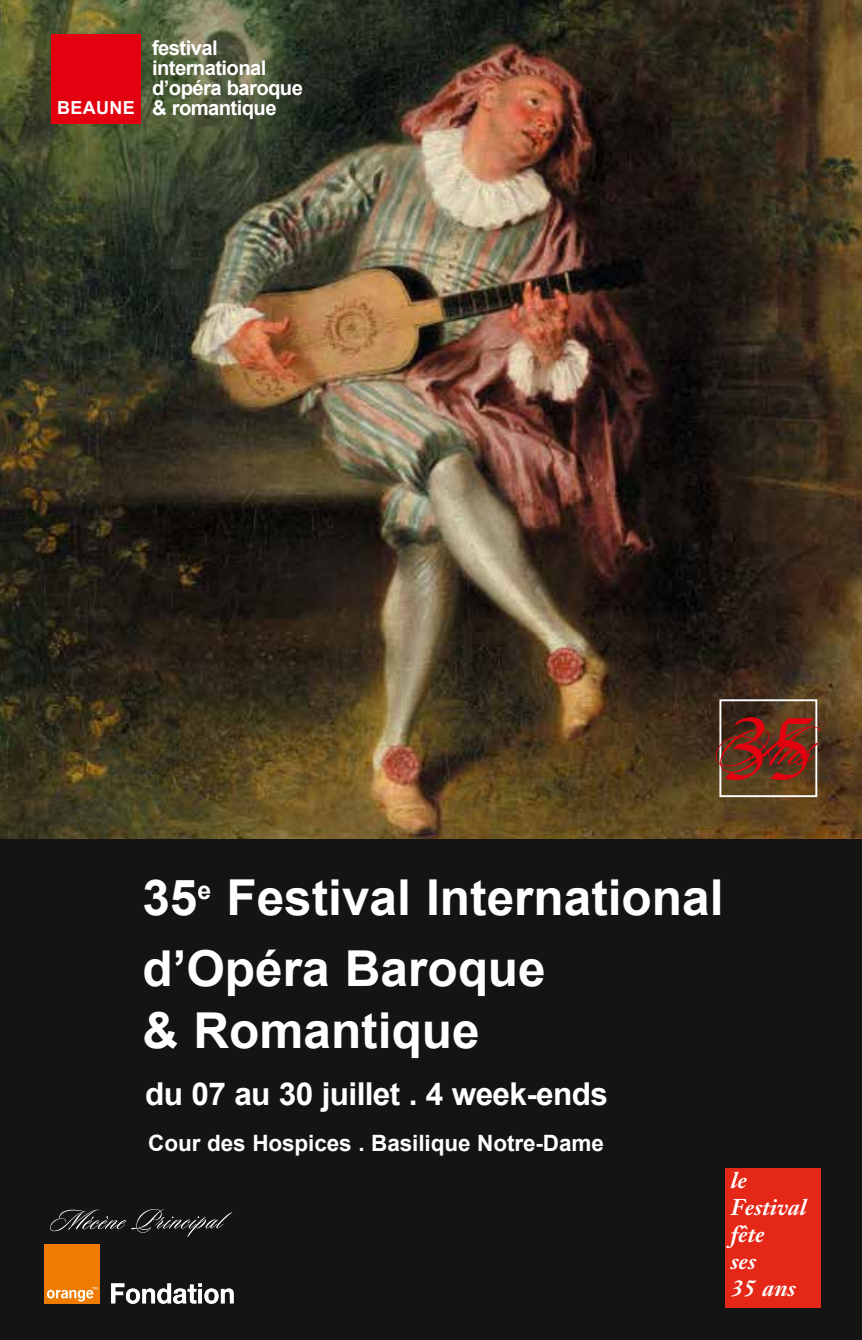
<style>
.page{position:relative;width:862px;height:1340px;background:#fff}
.page>*{position:absolute;margin:0;border:0;box-sizing:border-box;transform-origin:0 0}
.t1{font:700 49.5px/70.2px "Arial";color:#fff}
.t2{font:700 31.5px "Arial";letter-spacing:-.02em;color:#fff}
.t3{font:700 22.5px "Arial";letter-spacing:-.005em;color:#fff}
.t4{font:italic 700 22.5px/27px "Janson Text LT Std";color:#fff}
.t5{font:700 20.25px/20.2px "Arial";letter-spacing:-.03em;color:#fff}
.t6{font:700 18px "Arial";letter-spacing:.015em;color:#fff}
</style>
<div class="page">
<img style="left:0;top:0;width:861px;height:839px">
<div style="left:0;top:839px;width:861px;height:500px;background:#141413"></div>
<div style="left:51px;top:34px;width:90px;height:89px;background:#e3000f"></div>
<div style="left:724px;top:1168px;width:96px;height:139px;background:#e52718"></div>
<div style="left:719px;top:699px;width:97px;height:98px;border:2px solid #fff"></div>
<svg style="left:715px;top:717px;width:105px;height:63px;background:#7f2e21"></svg>
<svg style="left:50px;top:1209px;width:183px;height:28px"></svg>
<div style="left:44px;top:1243px;width:55px;height:60px;background:#ef7c00"></div>
<svg style="left:47px;top:1286px;width:50px;height:15px"></svg>
<svg style="left:111px;top:1283px;width:122px;height:20px"></svg>
<p class="t6" style="left:57px;top:96px;width:79px">BEAUNE</p>
<p class="t5" style="left:152px;top:38px;width:152px">festival international d’opéra baroque &amp; romantique</p>
<p class="t1" style="left:142px;top:864px;width:582px">35<sup>e</sup> Festival International d’Opéra Baroque</p>
<p class="t1" style="left:142px;top:996px;width:338px">&amp; Romantique</p>
<p class="t2" style="left:145px;top:1072px;width:464px">du 07 au 30 juillet . 4 week-ends</p>
<p class="t3" style="left:148px;top:1127px;width:457px">Cour des Hospices . Basilique Notre-Dame</p>
<p class="t4" style="left:730px;top:1166px;width:77px">le<br>Festival fête<br>ses<br>35 ans</p>
</div>
